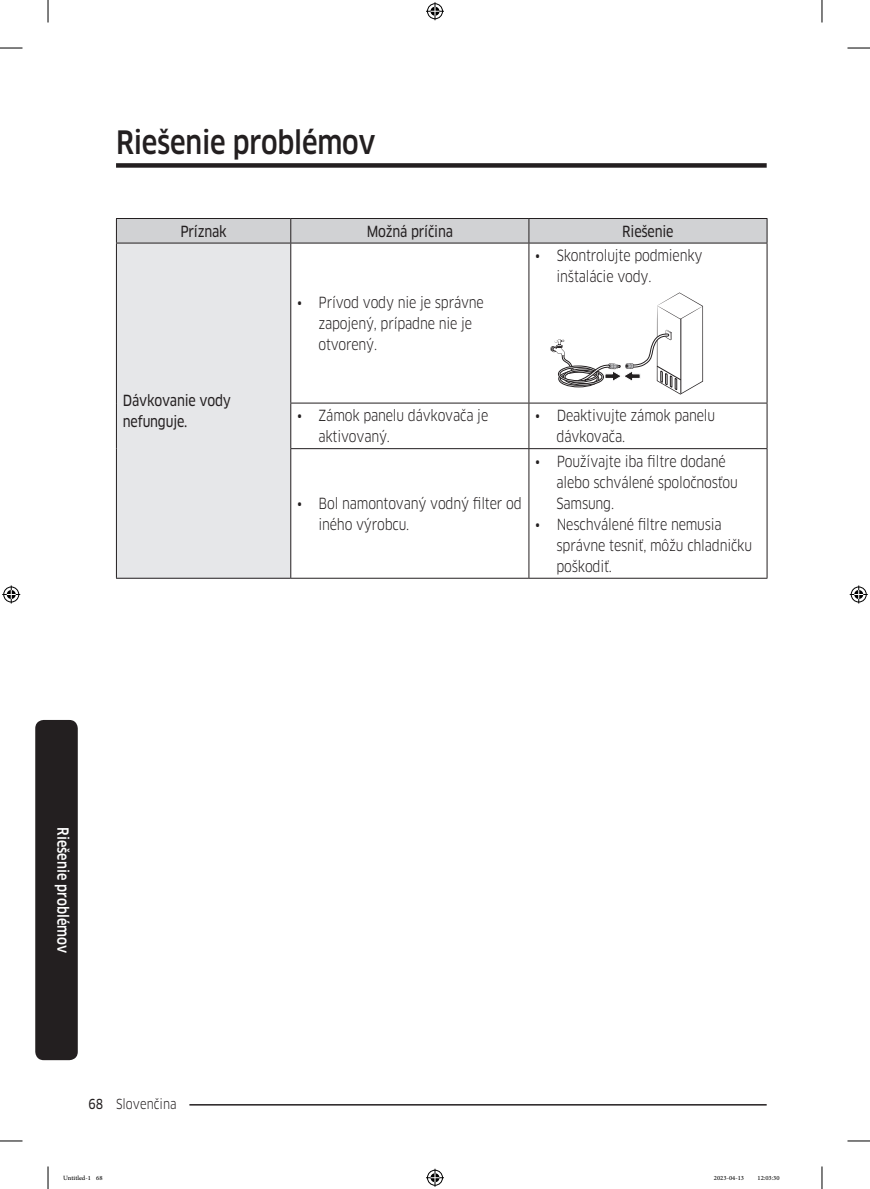
<style>
.page{position:relative;width:870px;height:1189px;background:#fff}
.page>*{position:absolute;margin:0;border:0;box-sizing:border-box;transform-origin:0 0}
.t1{font:500 31.5px "Samsung Clan Pro";letter-spacing:-.01em;color:#231f20;scale:.85 1}
.t2{font:15px/21px "Samsung Clan Pro";letter-spacing:-.015em;color:#231f20;scale:.85 1}
.P_Center{font:15px/21px "Samsung Clan Pro News";letter-spacing:-.015em;color:#231f20;scale:.85 1}
.Sidebar{font:500 15px "Samsung Clan Pro";color:#fff;scale:.85 1}
.t3{font:13.5px "Samsung Clan Pro";color:#231f20;scale:.85 1}
.t4{font:9px "Adobe Arabic";color:#000}
.s1{font-family:"Samsung Clan Pro News"}
</style>
<div class="page">
<div style="left:116px;top:163px;width:651px;height:5px;background:#231f20"></div>
<hr style="left:116px;top:1104px;width:651px;height:1px;background:#231f20">
<div style="left:103px;top:1096px;width:86px;height:15px;background:#fff"></div>
<div style="left:35px;top:720px;width:43px;height:340px;background:#231f20;border-radius:9px"></div>
<div style="left:116px;top:243px;width:175px;height:335px;background:#e6e7e9"></div>
<svg style="left:116px;top:218px;width:652px;height:25px"></svg>
<hr style="left:116px;top:243px;width:175px;height:1px;background:#231f20">
<hr style="left:116px;top:243px;width:1px;height:160px;background:#231f20">
<hr style="left:291px;top:243px;width:238px;height:1px;background:#231f20">
<hr style="left:290px;top:243px;width:1px;height:160px;background:#231f20">
<hr style="left:529px;top:243px;width:238px;height:1px;background:#231f20">
<hr style="left:528px;top:243px;width:1px;height:160px;background:#231f20">
<hr style="left:767px;top:243px;width:1px;height:160px;background:#231f20">
<hr style="left:116px;top:403px;width:1px;height:46px;background:#231f20">
<hr style="left:290px;top:403px;width:239px;height:1px;background:#231f20">
<hr style="left:290px;top:403px;width:1px;height:45px;background:#231f20">
<hr style="left:529px;top:403px;width:238px;height:1px;background:#231f20">
<hr style="left:528px;top:403px;width:1px;height:45px;background:#231f20">
<hr style="left:767px;top:403px;width:1px;height:45px;background:#231f20">
<hr style="left:116px;top:449px;width:1px;height:129px;background:#231f20">
<hr style="left:290px;top:448px;width:239px;height:1px;background:#231f20">
<hr style="left:290px;top:449px;width:1px;height:129px;background:#231f20">
<hr style="left:529px;top:448px;width:238px;height:1px;background:#231f20">
<hr style="left:528px;top:449px;width:1px;height:129px;background:#231f20">
<hr style="left:767px;top:449px;width:1px;height:129px;background:#231f20">
<hr style="left:116px;top:578px;width:175px;height:1px;background:#231f20">
<hr style="left:291px;top:578px;width:238px;height:1px;background:#231f20">
<hr style="left:529px;top:578px;width:238px;height:1px;background:#231f20">
<svg style="left:550px;top:292px;width:153px;height:103px"></svg>
<svg style="left:0;top:48px;width:22px;height:1px"></svg>
<svg style="left:847px;top:48px;width:23px;height:1px"></svg>
<svg style="left:0;top:1141px;width:22px;height:1px"></svg>
<svg style="left:847px;top:1141px;width:23px;height:1px"></svg>
<svg style="left:48px;top:0;width:1px;height:23px"></svg>
<svg style="left:48px;top:1166px;width:1px;height:23px"></svg>
<svg style="left:822px;top:0;width:1px;height:23px"></svg>
<svg style="left:822px;top:1166px;width:1px;height:23px"></svg>
<svg style="left:426px;top:2px;width:18px;height:18px"></svg>
<svg style="left:426px;top:1169px;width:18px;height:18px"></svg>
<svg style="left:2px;top:585px;width:18px;height:18px"></svg>
<svg style="left:850px;top:585px;width:18px;height:18px"></svg>
<h1 class="t1" style="left:116px;top:124px;width:307px">Riešenie problémov</h1>
<p class="P_Center" style="left:180px;top:221px;width:56px">Príznak</p>
<p class="P_Center" style="left:367px;top:221px;width:103px">Možná príčina</p>
<p class="P_Center" style="left:622px;top:221px;width:62px">Riešenie</p>
<p class="P_Center" style="left:123px;top:390px;width:129px">Dávkovanie vody nefunguje.</p>
<p class="t2" style="left:318px;top:292px;width:196px;text-indent:-21px">• Prívod vody nie je správne zapojený, prípadne nie je otvorený.</p>
<p class="t2" style="left:556px;top:245px;width:173px;text-indent:-21px">• Skontrolujte podmienky inštalácie vody.</p>
<p class="t2" style="left:318px;top:405px;width:201px;text-indent:-21px">• Zámok panelu dávkovača je aktivovaný.</p>
<p class="t2" style="left:556px;top:405px;width:188px;text-indent:-21px">• Deaktivujte zámok panelu dávkovača.</p>
<p class="t2" style="left:318px;top:493px;width:241px;text-indent:-21px">• Bol namontovaný vodný filter od iného výrobcu.</p>
<p class="t2" style="left:556px;top:451px;width:215px;text-indent:-21px">• Používajte iba filtre dodané alebo schválené spoločnosťou<br>Samsung.</p>
<p class="t2" style="left:556px;top:514px;width:232px;text-indent:-21px">• Neschválené filtre nemusia správne tesniť, môžu chladničku poškodiť.</p>
<p class="Sidebar" style="left:72px;top:827px;width:150px;rotate:90deg">Riešenie problémov</p>
<p class="t3" style="left:88px;top:1096px;width:105px"><span class="s1">68</span> Slovenčina</p>
<p class="t4" style="left:63px;top:1171px;width:41px">Untitled-1 68</p>
<p class="t4" style="left:714px;top:1171px;width:32px">2023-04-13</p>
<p class="t4" style="left:757px;top:1171px;width:24px">12:03:30</p>
</div>
